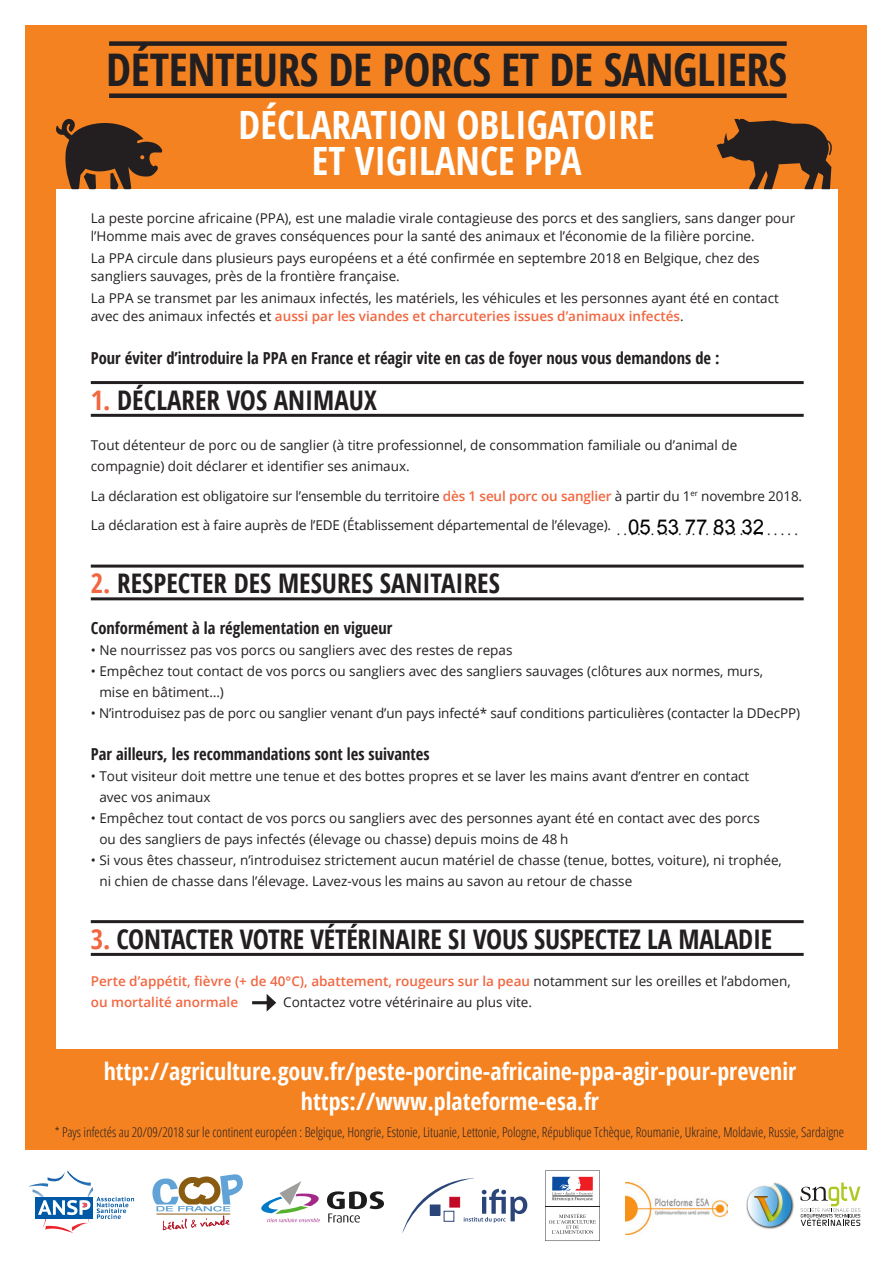
<style>
.page{position:relative;width:893px;height:1263px;background:#fff}
.page>*{position:absolute;margin:0;border:0;box-sizing:border-box;transform-origin:0 0}
.t1{font:700 condensed 45px "Open Sans";letter-spacing:-.01em;color:#231f20}
.t2{font:700 condensed 39px/36px "Open Sans";color:#fff;text-align:center}
.t3{font:700 condensed 27px "Open Sans";letter-spacing:-.01em;color:#231f20}
.t4{font:700 condensed 24px "Open Sans";color:#fff}
.t5{font:20.4px "Arial";color:#000}
.t6{font:700 condensed 16.5px "Open Sans";color:#231f20}
.t7{font:13.5px/21px "Open Sans";color:#231f20}
.t8{font:300 condensed 13.5px "Open Sans";letter-spacing:-.005em;color:#231f20}
.t9{font:600 13.5px/21px "Open Sans";color:#f26640}
.s1{font-weight:600;color:#f26640}
.s2{color:#f26640}
.s3{font-weight:400;color:#231f20}
</style>
<div class="page">
<div style="left:26px;top:26px;width:841px;height:1124px;background:#f58220"></div>
<svg style="left:29px;top:1170px;width:105px;height:63px"></svg>
<svg style="left:152px;top:1174px;width:91px;height:57px"></svg>
<hr style="left:157px;top:1214px;width:73px;height:1px;background:#8a5c12">
<svg style="left:261px;top:1181px;width:59px;height:41px"></svg>
<svg style="left:327px;top:1191px;width:57px;height:31px"></svg>
<svg style="left:402px;top:1178px;width:125px;height:55px"></svg>
<img style="left:746px;top:1194px;width:48px;height:35px">
<svg style="left:747px;top:1183px;width:44px;height:44px"></svg>
<svg style="left:800px;top:1182px;width:60px;height:44px"></svg>
<img style="left:626px;top:1182px;width:102px;height:52px">
<svg style="left:545px;top:1170px;width:55px;height:71px"></svg>
<div style="left:57px;top:189px;width:781px;height:859px;background:#fff"></div>
<hr style="left:91px;top:381px;width:713px;height:3px;background:#231f20">
<hr style="left:91px;top:414px;width:713px;height:3px;background:#231f20">
<hr style="left:91px;top:565px;width:713px;height:3px;background:#231f20">
<hr style="left:91px;top:597px;width:713px;height:3px;background:#231f20">
<hr style="left:91px;top:920px;width:713px;height:3px;background:#231f20">
<hr style="left:91px;top:953px;width:713px;height:3px;background:#231f20">
<hr style="left:252px;top:1001px;width:17px;height:3px;background:#231f20">
<svg style="left:267px;top:994px;width:9px;height:18px"></svg>
<svg style="left:56px;top:119px;width:106px;height:70px"></svg>
<svg style="left:717px;top:119px;width:115px;height:70px"></svg>
<div style="left:109px;top:41px;width:678px;height:5px;background:#231f20"></div>
<div style="left:109px;top:93px;width:678px;height:5px;background:#231f20"></div>
<p class="t1" style="left:106px;top:39px;width:682px">DÉTENTEURS DE PORCS ET DE SANGLIERS</p>
<p class="t2" style="left:239px;top:106px;width:418px">DÉCLARATION OBLIGATOIRE<br>ET VIGILANCE PPA</p>
<p class="t7" style="left:91px;top:208px;width:706px;line-height:18px">La peste porcine africaine (PPA), est une maladie virale contagieuse des porcs et des sangliers, sans danger pour l’Homme mais avec de graves conséquences pour la santé des animaux et l’économie de la filière porcine.</p>
<p class="t7" style="left:91px;top:249px;width:670px;line-height:18px">La PPA circule dans plusieurs pays européens et a été confirmée en septembre 2018 en Belgique, chez des sangliers sauvages, près de la frontière française.</p>
<p class="t7" style="left:91px;top:289px;width:690px;line-height:18px">La PPA se transmet par les animaux infectés, les matériels, les véhicules et les personnes ayant été en contact avec des animaux infectés et <span class="s1">aussi par les viandes et charcuteries issues d’animaux infectés</span>.</p>
<p class="t6" style="left:91px;top:347px;width:630px">Pour éviter d’introduire la PPA en France et réagir vite en cas de foyer nous vous demandons de :</p>
<p class="t3" style="left:91px;top:381px;width:287px"><span class="s2">1.</span> DÉCLARER VOS ANIMAUX</p>
<p class="t7" style="left:91px;top:434px;width:648px">Tout détenteur de porc ou de sanglier (à titre professionnel, de consommation familiale ou d’animal de compagnie) doit déclarer et identifier ses animaux.</p>
<p class="t7" style="left:91px;top:485px;width:713px">La déclaration est obligatoire sur l’ensemble du territoire <span class="s1">dès 1 seul porc ou sanglier</span> à partir du 1<sup>er</sup> novembre 2018.</p>
<p class="t7" style="left:91px;top:514px;width:528px">La déclaration est à faire auprès de l’EDE (Établissement départemental de l’élevage). ............................</p>
<p class="t3" style="left:91px;top:564px;width:411px"><span class="s2">2.</span> RESPECTER DES MESURES SANITAIRES</p>
<p class="t6" style="left:91px;top:616px;width:303px">Conformément à la réglementation en vigueur</p>
<p class="t7" style="left:91px;top:639px;width:423px">• Ne nourrissez pas vos porcs ou sangliers avec des restes de repas</p>
<p class="t7" style="left:99px;top:660px;width:665px;text-indent:-9px">• Empêchez tout contact de vos porcs ou sangliers avec des sangliers sauvages (clôtures aux normes, murs, mise en bâtiment…)</p>
<p class="t7" style="left:91px;top:702px;width:711px">• N’introduisez pas de porc ou sanglier venant d’un pays infecté* sauf conditions particulières (contacter la DDecPP)</p>
<p class="t6" style="left:91px;top:742px;width:340px">Par ailleurs, les recommandations sont les suivantes</p>
<p class="t7" style="left:99px;top:765px;width:651px;text-indent:-9px">• Tout visiteur doit mettre une tenue et des bottes propres et se laver les mains avant d’entrer en contact avec vos animaux</p>
<p class="t7" style="left:99px;top:807px;width:662px;text-indent:-9px">• Empêchez tout contact de vos porcs ou sangliers avec des personnes ayant été en contact avec des porcs ou des sangliers de pays infectés (élevage ou chasse) depuis moins de 48 h</p>
<p class="t7" style="left:99px;top:849px;width:684px;text-indent:-9px">• Si vous êtes chasseur, n’introduisez strictement aucun matériel de chasse (tenue, bottes, voiture), ni trophée, ni chien de chasse dans l’élevage. Lavez-vous les mains au savon au retour de chasse</p>
<p class="t3" style="left:91px;top:920px;width:683px"><span class="s2">3.</span> CONTACTER VOTRE VÉTÉRINAIRE SI VOUS SUSPECTEZ LA MALADIE</p>
<p class="t9" style="left:91px;top:970px;width:701px">Perte d’appétit, fièvre (+ de 40°C), abattement, rougeurs sur la peau <span class="s3">notamment sur les oreilles et l’abdomen, </span>ou mortalité anormale</p>
<h3 class="t5" style="left:628px;top:514px;width:138px">05 53 77 83 32</h3>
<p class="t7" style="left:283px;top:991px;width:250px">Contactez votre vétérinaire au plus vite.</p>
<p class="t4" style="left:104px;top:1055px;width:694px">http://agriculture.gouv.fr/peste-porcine-africaine-ppa-agir-pour-prevenir</p>
<p class="t4" style="left:301px;top:1085px;width:299px">https://www.plateforme-esa.fr</p>
<p class="t8" style="left:55px;top:1122px;width:791px">* Pays infectés au 20/09/2018 sur le continent européen : Belgique, Hongrie, Estonie, Lituanie, Lettonie, Pologne, République Tchèque, Roumanie, Ukraine, Moldavie, Russie, Sardaigne</p>
</div>
